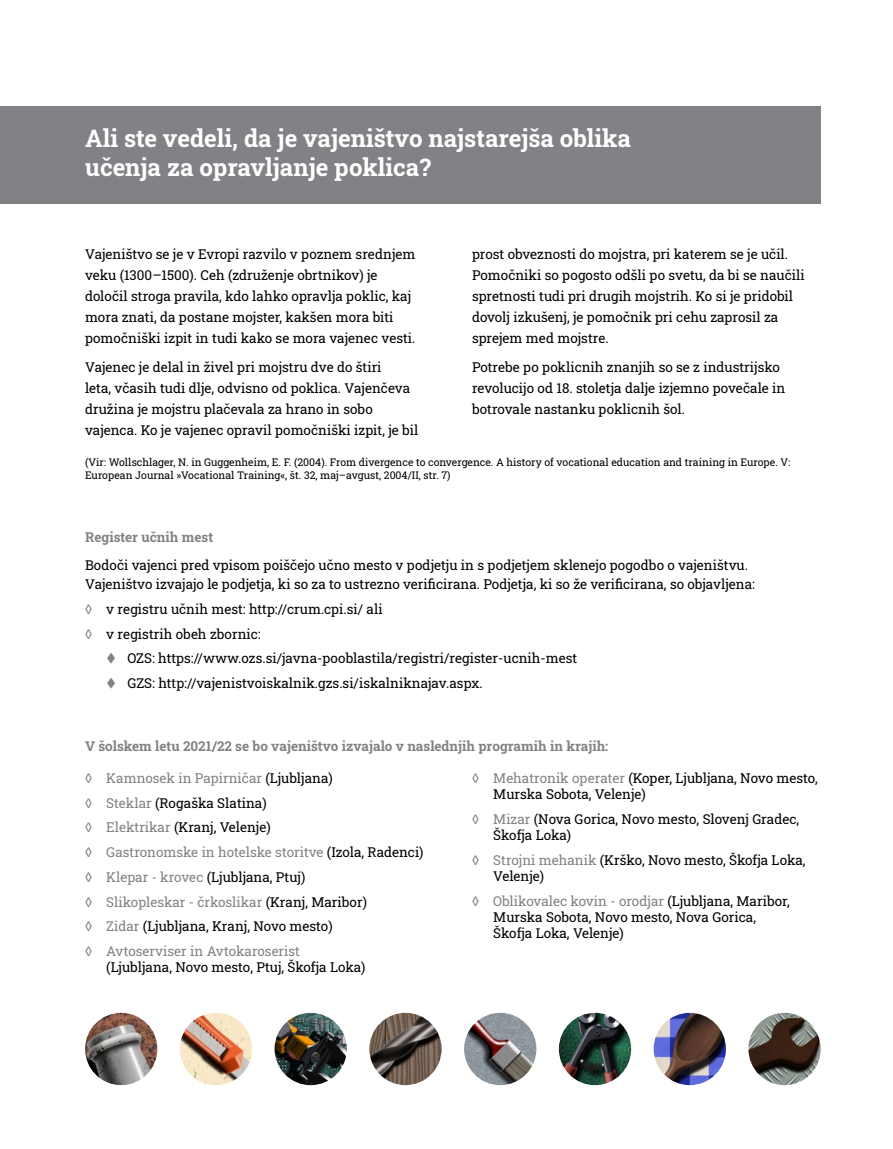
<style>
.page{position:relative;width:893px;height:1149px;background:#fff}
.page>*{position:absolute;margin:0;border:0;box-sizing:border-box;transform-origin:0 0}
.Naslov_v_pasici{font:700 24px/28.8px "Roboto Slab";color:#fff}
.Besedilo_Regular{font:13.5px/21px "Roboto Slab";color:#000}
.Novi_odstavek_Bold{font:13.5px/19.5px "Roboto Slab";color:#000}
.t1{font:13.5px "Roboto Slab";color:#808285}
.Novi_odstavek_Bold-2{font:700 13.5px "Roboto Slab";color:#808285}
.Graf_vrednosti{font:10.5px/12.6px "Roboto Slab";color:#000}
.s1{color:#808285}
.s2{color:#000}
</style>
<div class="page">
<div style="left:0;top:106px;width:821px;height:98px;background:#808285"></div>
<img style="left:748px;top:1012px;width:73px;height:72px;border-radius:36px">
<img style="left:654px;top:1012px;width:72px;height:72px;border-radius:36px">
<img style="left:559px;top:1012px;width:72px;height:72px;border-radius:36px">
<img style="left:464px;top:1012px;width:72px;height:72px;border-radius:36px">
<img style="left:369px;top:1012px;width:73px;height:72px;border-radius:36px">
<img style="left:275px;top:1012px;width:72px;height:72px;border-radius:36px">
<img style="left:180px;top:1012px;width:72px;height:72px;border-radius:36px">
<img style="left:85px;top:1012px;width:72px;height:72px;border-radius:36px">
<p class="Naslov_v_pasici" style="left:85px;top:123px;width:548px">Ali ste vedeli, da je vajeništvo najstarejša oblika učenja za opravljanje poklica?</p>
<p class="Besedilo_Regular" style="left:85px;top:243px;width:332px">Vajeništvo se je v Evropi razvilo v poznem srednjem veku (1300–1500). Ceh (združenje obrtnikov) je določil stroga pravila, kdo lahko opravlja poklic, kaj mora znati, da postane mojster, kakšen mora biti pomočniški izpit in tudi kako se mora vajenec vesti.</p>
<p class="Besedilo_Regular" style="left:85px;top:356px;width:335px">Vajenec je delal in živel pri mojstru dve do štiri<br>leta, včasih tudi dlje, odvisno od poklica. Vajenčeva družina je mojstru plačevala za hrano in sobo vajenca. Ko je vajenec opravil pomočniški izpit, je bil</p>
<p class="Besedilo_Regular" style="left:472px;top:243px;width:334px">prost obveznosti do mojstra, pri katerem se je učil.<br>Pomočniki so pogosto odšli po svetu, da bi se naučili spretnosti tudi pri drugih mojstrih. Ko si je pridobil dovolj izkušenj, je pomočnik pri cehu zaprosil za sprejem med mojstre.</p>
<p class="Besedilo_Regular" style="left:472px;top:356px;width:315px">Potrebe po poklicnih znanjih so se z industrijsko revolucijo od 18. stoletja dalje izjemno povečale in botrovale nastanku poklicnih šol.</p>
<p class="Graf_vrednosti" style="left:85px;top:455px;width:707px">(Vir: Wollschlager, N. in Guggenheim, E. F. (2004). From divergence to convergence. A history of vocational education and training in Europe. V:<br>European Journal »Vocational Training«, št. 32, maj–avgust, 2004/II, str. 7)</p>
<p class="Novi_odstavek_Bold-2" style="left:85px;top:527px;width:130px">Register učnih mest</p>
<p class="Novi_odstavek_Bold" style="left:85px;top:554px;width:671px">Bodoči vajenci pred vpisom poiščejo učno mesto v podjetju in s podjetjem sklenejo pogodbo o vajeništvu.<br>Vajeništvo izvajajo le podjetja, ki so za to ustrezno verificirana. Podjetja, ki so že verificirana, so objavljena:</p>
<p class="Besedilo_Regular" style="left:85px;top:598px;width:299px"><span class="s1">◊</span> v registru učnih mest: http://crum.cpi.si/ ali</p>
<p class="Besedilo_Regular" style="left:85px;top:622px;width:177px"><span class="s1">◊</span> v registrih obeh zbornic:</p>
<p class="Besedilo_Regular" style="left:128px;top:647px;width:451px">OZS: https://www.ozs.si/javna-pooblastila/registri/register-ucnih-mest</p>
<p class="Besedilo_Regular" style="left:128px;top:672px;width:357px">GZS: http://vajenistvoiskalnik.gzs.si/iskalniknajav.aspx.</p>
<p class="Novi_odstavek_Bold-2" style="left:85px;top:737px;width:525px">V šolskem letu 2021/22 se bo vajeništvo izvajalo v naslednjih programih in krajih:</p>
<p class="t1" style="left:85px;top:768px;width:249px">◊ Kamnosek in Papirničar <span class="s2">(Ljubljana)</span></p>
<p class="Besedilo_Regular" style="left:85px;top:791px;width:183px"><span class="s1">◊ Steklar</span> (Rogaška Slatina)</p>
<p class="Besedilo_Regular" style="left:85px;top:816px;width:187px"><span class="s1">◊ Elektrikar</span> (Kranj, Velenje)</p>
<p class="t1" style="left:85px;top:842px;width:340px">◊ Gastronomske in hotelske storitve <span class="s2">(Izola, Radenci)</span></p>
<p class="Besedilo_Regular" style="left:85px;top:865px;width:222px"><span class="s1">◊ Klepar - krovec</span> (Ljubljana, Ptuj)</p>
<p class="t1" style="left:85px;top:892px;width:283px">◊ Slikopleskar - črkoslikar <span class="s2">(Kranj, Maribor)</span></p>
<p class="Besedilo_Regular" style="left:85px;top:915px;width:249px"><span class="s1">◊ Zidar</span> (Ljubljana, Kranj, Novo mesto)</p>
<p class="Besedilo_Regular" style="left:106px;top:942px;width:261px;line-height:16.2px;text-indent:-21px"><span class="s1">◊ Avtoserviser in Avtokaroserist </span>(Ljubljana, Novo mesto, Ptuj, Škofja Loka)</p>
<p class="Besedilo_Regular" style="left:493px;top:769px;width:326px;line-height:16.2px;text-indent:-21px"><span class="s1">◊ Mehatronik operater</span> (Koper, Ljubljana, Novo mesto,<br>Murska Sobota, Velenje)</p>
<p class="Besedilo_Regular" style="left:493px;top:810px;width:308px;line-height:16.2px;text-indent:-21px"><span class="s1">◊ Mizar</span> (Nova Gorica, Novo mesto, Slovenj Gradec,<br>Škofja Loka)</p>
<p class="Besedilo_Regular" style="left:493px;top:851px;width:314px;line-height:16.2px;text-indent:-21px"><span class="s1">◊ Strojni mehanik</span> (Krško, Novo mesto, Škofja Loka,<br>Velenje)</p>
<p class="Besedilo_Regular" style="left:493px;top:892px;width:298px;line-height:16.2px;text-indent:-21px"><span class="s1">◊ Oblikovalec kovin - orodjar</span> (Ljubljana, Maribor,<br>Murska Sobota, Novo mesto, Nova Gorica,<br>Škofja Loka, Velenje)</p>
</div>
